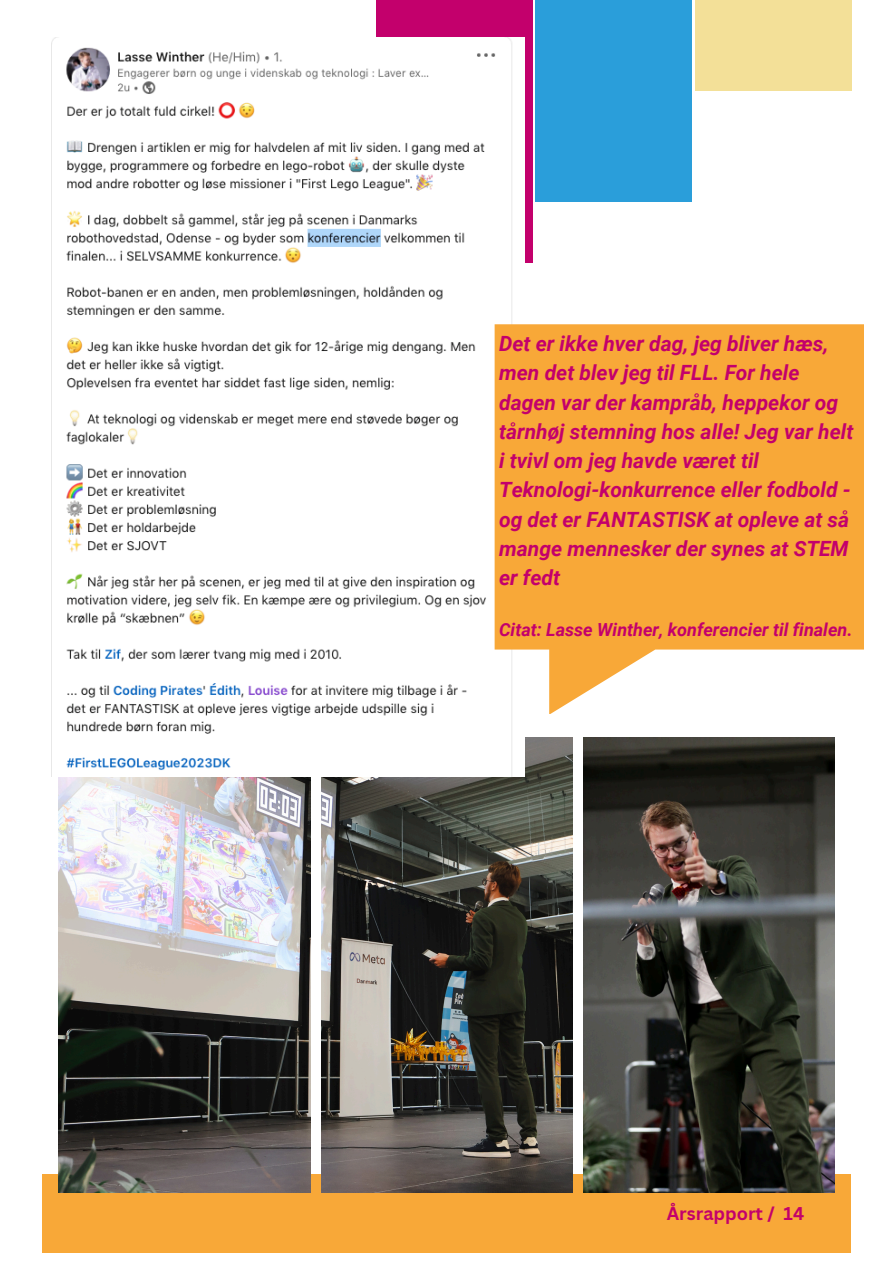
<style>
.page{position:relative;width:894px;height:1264px;background:#fff}
.page>*{position:absolute;margin:0;border:0;box-sizing:border-box;transform-origin:0 0}
.t1{font:italic 700 21px/29.2px "Roboto";color:#c3006c}
.t2{font:italic 700 18px "Roboto";color:#c3006c}
.t3{font:700 18px "Canva Sans";color:#c3006c}
</style>
<div class="page">
<div style="left:42px;top:1174px;width:808px;height:78px;background:#f8a838"></div>
<img style="left:59px;top:777px;width:251px;height:415px">
<img style="left:321px;top:737px;width:251px;height:455px">
<img style="left:583px;top:737px;width:251px;height:455px">
<div style="left:376px;top:0;width:156px;height:263px;background:#c3006c"></div>
<div style="left:535px;top:0;width:156px;height:201px;background:#2a9eda"></div>
<div style="left:694px;top:0;width:156px;height:91px;background:#f3e098"></div>
<img style="left:51px;top:38px;width:473px;height:738px">
<svg style="left:494px;top:324px;width:370px;height:390px;background:#f9b454"></svg>
<p class="t1" style="left:499px;top:329px;width:355px">Det er ikke hver dag, jeg bliver hæs, men det blev jeg til FLL. For hele dagen var der kampråb, heppekor og tårnhøj stemning hos alle! Jeg var helt i tvivl om jeg havde været til<br>Teknologi-konkurrence eller fodbold - og det er FANTASTISK at opleve at så mange mennesker der synes at STEM er fedt</p>
<h1 class="t2" style="left:499px;top:619px;width:355px">Citat: Lasse Winther, konferencier til finalen.</h1>
<p class="t3" style="left:666px;top:1200px;width:139px">Årsrapport / 14</p>
</div>
